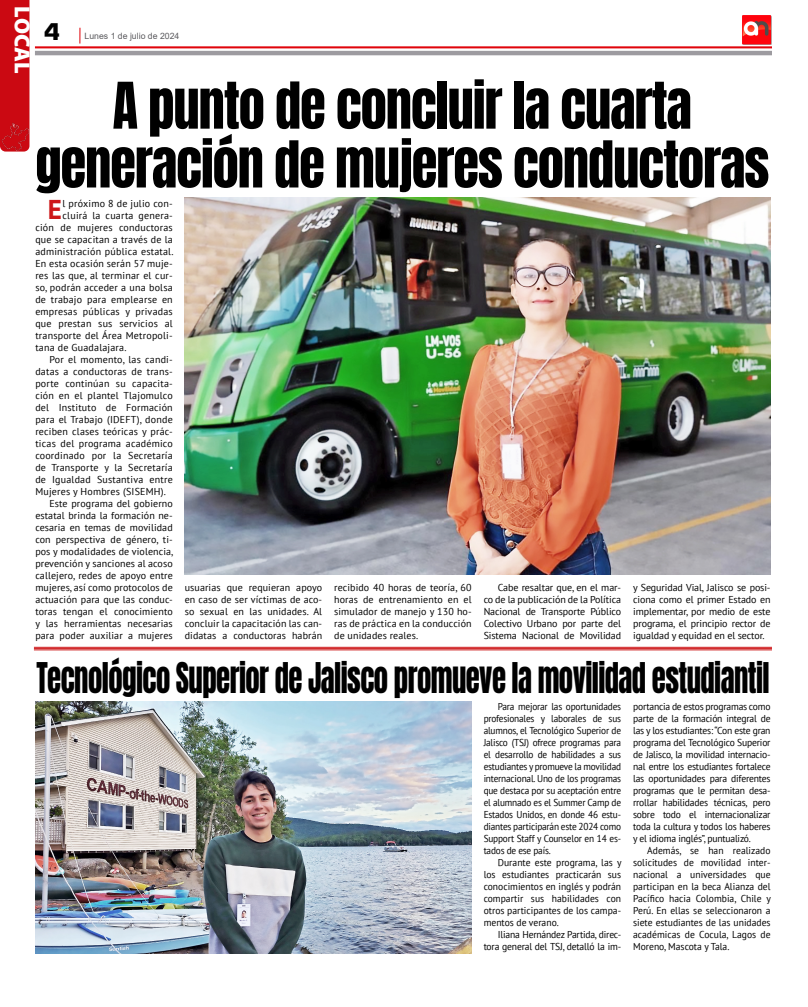
<style>
.page{position:relative;width:808px;height:1007px;background:#fff}
.page>*{position:absolute;margin:0;border:0;box-sizing:border-box;transform-origin:0 0}
.t1{font:54.6px/58.8px "Anton";letter-spacing:-.02em;color:#000;text-align:center;scale:.96 1}
.t2{font:36px "Anton";letter-spacing:-.02em;color:#000;scale:.8 1}
.t3{font:700 27.1px "PT Sans";color:#cd1719}
.t4{font:900 25px "Eurostile";color:#000}
.t5{font:900 22px "Myriad Pro";letter-spacing:-.005em;color:#fff}
.t6{font:10px/12px "PT Sans";letter-spacing:.01em;color:#000;text-align:justify}
.t7{font:10px/12px "PT Sans";letter-spacing:.01em;color:#000;text-align:justify;scale:.96 1}
.t8{font:10px/12px "PT Sans";letter-spacing:.01em;color:#000;text-align:justify;scale:.93 1}
.t9{font:10px/12px "PT Sans";letter-spacing:-.02em;color:#000;text-align:right;scale:.96 1}
.t10{font:8.7px "Arial";color:#5c5b5f}
</style>
<div class="page">
<svg style="left:35px;top:28px;width:737px;height:27px"></svg>
<img style="left:742px;top:16px;width:30px;height:29px">
<img style="left:185px;top:197px;width:585px;height:378px">
<img style="left:35px;top:701px;width:437px;height:252px">
<hr style="left:34px;top:647px;width:738px;height:1px;background:#cd1719">
<hr style="left:34px;top:648px;width:738px;height:1px;background:#cd1719">
<hr style="left:34px;top:649px;width:738px;height:1px;background:#cd1719">
<div style="left:0;top:0;width:29px;height:120px;background:#cb0912"></div>
<img style="left:0;top:120px;width:30px;height:32px">
<h3 class="t5" style="left:37px;top:6px;width:68px;rotate:90deg">LOCAL</h3>
<h3 class="t4" style="left:44px;top:18px;width:18px">4</h3>
<p class="t10" style="left:85px;top:30px;width:96px">Lunes 1 de julio de 2024</p>
<h1 class="t1" style="left:35px;top:80px;width:766px">A punto de concluir la cuarta generación de mujeres conductoras</h1>
<h3 class="t3" style="left:48px;top:191px;width:16px">E</h3>
<p class="t6" style="left:63px;top:197px;width:112px">l próximo 8 de julio con-</p>
<p class="t6" style="left:63px;top:209px;width:112px">cluirá la cuarta genera-</p>
<p class="t6" style="left:35px;top:221px;width:139px">ción de mujeres conductoras</p>
<p class="t6" style="left:35px;top:233px;width:139px">que se capacitan a través de la</p>
<p class="t6" style="left:35px;top:245px;width:140px">administración pública estatal.</p>
<p class="t6" style="left:35px;top:257px;width:139px">En esta ocasión serán 57 muje-</p>
<p class="t6" style="left:35px;top:269px;width:139px">res las que, al terminar el cur-</p>
<p class="t6" style="left:35px;top:281px;width:139px">so, podrán acceder a una bolsa</p>
<p class="t6" style="left:35px;top:293px;width:139px">de trabajo para emplearse en</p>
<p class="t6" style="left:35px;top:305px;width:139px">empresas públicas y privadas</p>
<p class="t6" style="left:35px;top:317px;width:139px">que prestan sus servicios al</p>
<p class="t6" style="left:35px;top:329px;width:139px">transporte del Área Metropoli-</p>
<p class="t6" style="left:35px;top:341px;width:93px">tana de Guadalajara.</p>
<p class="t6" style="left:50px;top:353px;width:125px">Por el momento, las candi-</p>
<p class="t6" style="left:35px;top:365px;width:139px">datas a conductoras de trans-</p>
<p class="t6" style="left:35px;top:377px;width:139px">porte continúan su capacita-</p>
<p class="t6" style="left:35px;top:389px;width:139px">ción en el plantel Tlajomulco</p>
<p class="t6" style="left:35px;top:401px;width:139px">del Instituto de Formación</p>
<p class="t6" style="left:35px;top:413px;width:139px">para el Trabajo (IDEFT), donde</p>
<p class="t6" style="left:35px;top:425px;width:139px">reciben clases teóricas y prác-</p>
<p class="t6" style="left:35px;top:437px;width:139px">ticas del programa académico</p>
<p class="t6" style="left:35px;top:449px;width:139px">coordinado por la Secretaría</p>
<p class="t6" style="left:35px;top:461px;width:139px">de Transporte y la Secretaría</p>
<p class="t6" style="left:35px;top:473px;width:139px">de Igualdad Sustantiva entre</p>
<p class="t6" style="left:35px;top:485px;width:132px">Mujeres y Hombres (SISEMH).</p>
<p class="t6" style="left:50px;top:497px;width:125px">Este programa del gobierno</p>
<p class="t6" style="left:35px;top:509px;width:139px">estatal brinda la formación ne-</p>
<p class="t6" style="left:35px;top:521px;width:139px">cesaria en temas de movilidad</p>
<p class="t6" style="left:35px;top:533px;width:139px">con perspectiva de género, ti-</p>
<p class="t6" style="left:35px;top:545px;width:140px">pos y modalidades de violencia,</p>
<p class="t6" style="left:35px;top:557px;width:139px">prevención y sanciones al acoso</p>
<p class="t6" style="left:35px;top:569px;width:139px">callejero, redes de apoyo entre</p>
<p class="t6" style="left:35px;top:581px;width:139px">mujeres, así como protocolos de</p>
<p class="t6" style="left:35px;top:593px;width:139px">actuación para que las conduc-</p>
<p class="t6" style="left:35px;top:605px;width:139px">toras tengan el conocimiento</p>
<p class="t6" style="left:35px;top:617px;width:139px">y las herramientas necesarias</p>
<p class="t6" style="left:35px;top:629px;width:139px">para poder auxiliar a mujeres</p>
<p class="t6" style="left:185px;top:581px;width:139px">usuarias que requieran apoyo en caso de ser víctimas de aco&shy;so sexual en las unidades. Al concluir la capacitación las can&shy;didatas a conductoras habrán</p>
<p class="t6" style="left:334px;top:581px;width:139px">recibido 40 horas de teoría, 60 horas de entrenamiento en el simulador de manejo y 130 ho&shy;ras de práctica en la conducción de unidades reales.</p>
<p class="t6" style="left:484px;top:581px;width:139px;text-indent:14px">Cabe resaltar que, en el mar&shy;co de la publicación de la Política Nacional de Transporte Público Colectivo Urbano por parte del Sistema Nacional de Movilidad</p>
<p class="t6" style="left:633px;top:581px;width:139px">y Seguridad Vial, Jalisco se posi&shy;ciona como el primer Estado en implementar, por medio de este programa, el principio rector de igualdad y equidad en el sector.</p>
<h2 class="t2" style="left:36px;top:659px;width:918px">Tecnológico Superior de Jalisco promueve la movilidad estudiantil</h2>
<p class="t8" style="left:484px;top:700px;width:149px;text-indent:14px">Para mejorar las oportunidades profesionales y laborales de sus alumnos, el Tecnológico Superior de Jalisco (TSJ) ofrece programas para el desarrollo de habilidades a sus estudiantes y promueve la movilidad internacional. Uno de los programas que destaca por su aceptación entre el alumnado es el Summer Camp de Estados Unidos, en donde 46 estu&shy;diantes participarán este 2024 como Support Staff y Counselor en 14 es&shy;tados de ese país.</p>
<p class="t7" style="left:484px;top:856px;width:145px;text-indent:14px">Durante este programa, las y los estudiantes practicarán sus conocimientos en inglés y podrán compartir sus habilidades con otros participantes de los campa&shy;mentos de verano.</p>
<p class="t9" style="left:484px;top:928px;width:145px">Iliana Hernández Partida, direc&shy;tora general del TSJ, detalló la im-</p>
<p class="t7" style="left:633px;top:700px;width:145px">portancia de estos programas como parte de la formación integral de las y los estudiantes: “Con este gran programa del Tecnológico Superior de Jalisco, la movilidad internacio&shy;nal entre los estudiantes fortalece las oportunidades para diferentes programas que le permitan desa&shy;rrollar habilidades técnicas, pero sobre todo el internacionalizar toda la cultura y todos los haberes y el idioma inglés”, puntualizó.</p>
<p class="t7" style="left:633px;top:844px;width:145px;text-indent:14px">Además, se han realizado solicitudes de movilidad inter&shy;nacional a universidades que participan en la beca Alianza del Pacífico hacia Colombia, Chile y Perú. En ellas se seleccionaron a siete estudiantes de las unidades académicas de Cocula, Lagos de Moreno, Mascota y Tala.</p>
</div>
